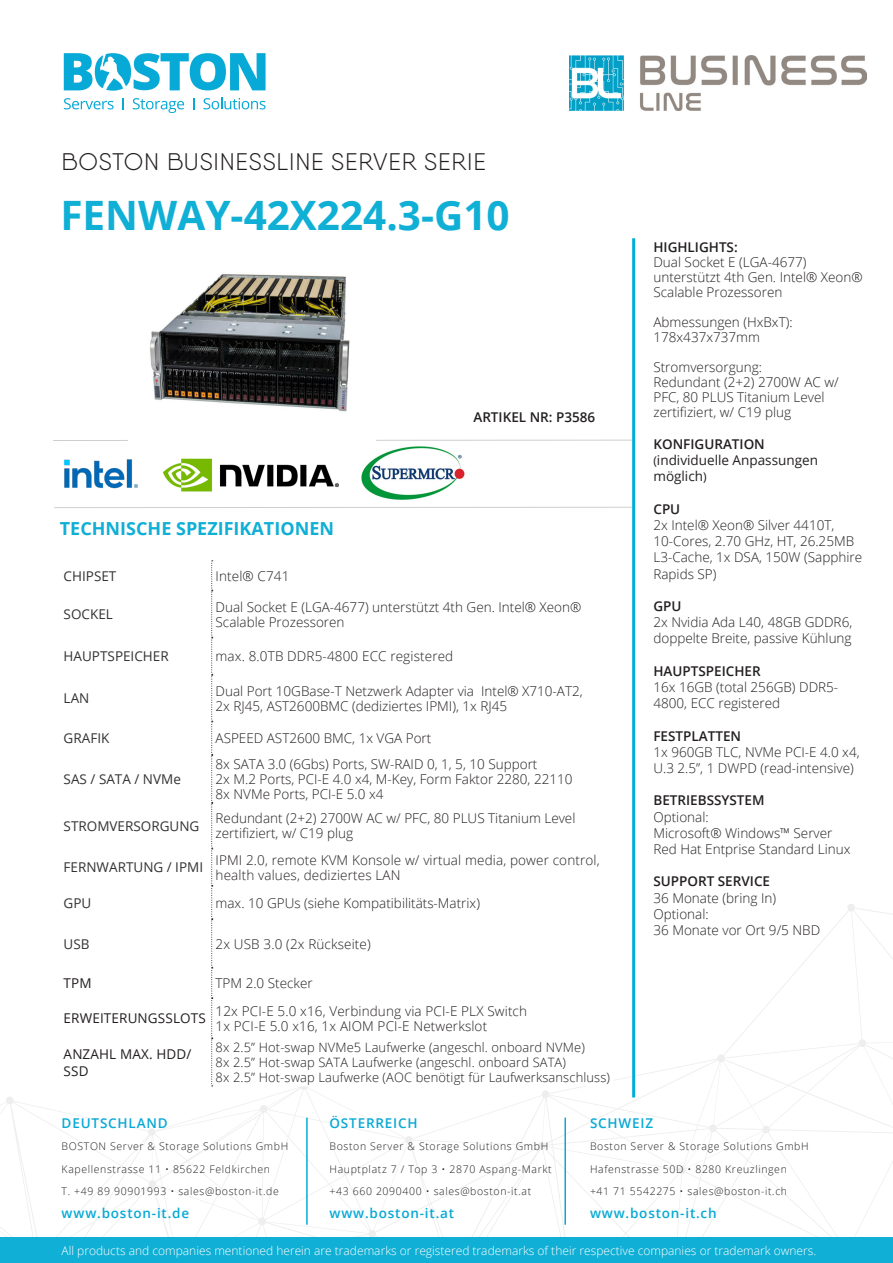
<style>
.page{position:relative;width:893px;height:1263px;background:#fff}
.page>*{position:absolute;margin:0;border:0;box-sizing:border-box;transform-origin:0 0}
.t1{font:700 40.5px "Open Sans";color:#10afd5}
.t2{font:300 24px "Qanelas";letter-spacing:.03em;color:#231f20}
.t3{font:700 18px "Open Sans";color:#10afd5}
.bulleted_list{font:300 13.5px/15px "Open Sans";color:#231f20}
.bulleted_list-2{font:13.5px "Open Sans";color:#323332}
.bulleted_list-3{font:13.5px/16.2px "Open Sans";letter-spacing:.01em;color:#231f20}
.bulleted_list-4{font:600 13.5px "Open Sans";color:#231f20}
.t4{font:600 13.5px "Open Sans";letter-spacing:.06em;color:#07a9d6}
.bulleted_list-5{font:300 12.9px/15px "Open Sans";letter-spacing:.01em;color:#231f20}
.t5{font:300 12px "Open Sans";color:#fff}
.t6{font:300 10.5px/22.5px "Open Sans";letter-spacing:.06em;color:#231f20}
.s1{font-weight:600}
.s2{font-size:12px}
</style>
<div class="page">
<svg style="left:0;top:904px;width:893px;height:333px"></svg>
<hr style="left:306px;top:1118px;width:2px;height:107px;background:#07a9d6">
<svg style="left:64px;top:98px;width:50px;height:11px"></svg>
<svg style="left:133px;top:98px;width:51px;height:15px"></svg>
<svg style="left:203px;top:98px;width:63px;height:11px"></svg>
<svg style="left:64px;top:53px;width:202px;height:38px"></svg>
<img style="left:570px;top:55px;width:296px;height:56px">
<hr style="left:564px;top:1118px;width:2px;height:107px;background:#07a9d6">
<div style="left:0;top:1237px;width:893px;height:26px;background:#10afd5"></div>
<hr style="left:632px;top:238px;width:3px;height:859px;background:#00add9">
<svg style="left:60px;top:590px;width:554px;height:496px"></svg>
<svg style="left:211px;top:560px;width:2px;height:526px"></svg>
<img style="left:64px;top:459px;width:74px;height:30px">
<img style="left:361px;top:446px;width:104px;height:53px">
<hr style="left:54px;top:507px;width:578px;height:1px;background:#231f20">
<hr style="left:53px;top:440px;width:579px;height:1px;background:#231f20">
<img style="left:129px;top:274px;width:246px;height:167px">
<img style="left:163px;top:458px;width:176px;height:34px">
<p class="t2" style="left:62px;top:147px;width:426px">BOSTON BUSINESSLINE SERVER SERIE</p>
<p class="t1" style="left:60px;top:186px;width:451px">FENWAY-42X224.3-G10</p>
<p class="t3" style="left:60px;top:516px;width:276px">TECHNISCHE SPEZIFIKATIONEN</p>
<p class="bulleted_list-4" style="left:473px;top:408px;width:123px">ARTIKEL NR: P3586</p>
<p class="bulleted_list-2" style="left:64px;top:566px;width:54px">CHIPSET</p>
<p class="bulleted_list" style="left:216px;top:568px;width:75px">Intel® C741</p>
<p class="bulleted_list-2" style="left:64px;top:605px;width:51px">SOCKEL</p>
<p class="bulleted_list" style="left:216px;top:599px;width:367px">Dual Socket E (LGA-4677) unterstützt 4th Gen. Intel® Xeon®<br>Scalable Prozessoren</p>
<p class="bulleted_list-2" style="left:64px;top:647px;width:107px">HAUPTSPEICHER</p>
<p class="bulleted_list" style="left:216px;top:649px;width:239px">max. 8.0TB DDR5-4800 ECC registered</p>
<p class="bulleted_list-2" style="left:64px;top:689px;width:27px">LAN</p>
<p class="bulleted_list" style="left:216px;top:683px;width:369px">Dual Port 10GBase-T Netzwerk Adapter via Intel® X710-AT2,<br>2x RJ45, AST2600BMC (dediziertes IPMI), 1x RJ45</p>
<p class="bulleted_list-2" style="left:64px;top:729px;width:47px">GRAFIK</p>
<p class="bulleted_list" style="left:216px;top:731px;width:217px">ASPEED AST2600 BMC, 1x VGA Port</p>
<p class="bulleted_list-2" style="left:64px;top:770px;width:119px">SAS / SATA / NVMe</p>
<p class="bulleted_list" style="left:216px;top:756px;width:358px">8x SATA 3.0 (6Gbs) Ports, SW-RAID 0, 1, 5, 10 Support<br>2x M.2 Ports, PCI-E 4.0 x4, M-Key, Form Faktor 2280, 22110</p>
<p class="bulleted_list" style="left:216px;top:786px;width:169px">8x NVMe Ports, PCI-E 5.0 x4</p>
<p class="bulleted_list-2" style="left:64px;top:817px;width:137px">STROMVERSORGUNG</p>
<p class="bulleted_list" style="left:216px;top:811px;width:361px">Redundant (2+2) 2700W AC w/ PFC, 80 PLUS Titanium Level zertifiziert, w/ C19 plug</p>
<p class="bulleted_list-2" style="left:64px;top:858px;width:141px">FERNWARTUNG / IPMI</p>
<p class="bulleted_list" style="left:216px;top:852px;width:385px">IPMI 2.0, remote KVM Konsole w/ virtual media, power control, health values, dediziertes LAN</p>
<p class="bulleted_list-2" style="left:64px;top:893px;width:29px">GPU</p>
<p class="bulleted_list" style="left:216px;top:895px;width:266px">max. 10 GPUs (siehe Kompatibilitäts-Matrix)</p>
<p class="bulleted_list-2" style="left:64px;top:934px;width:27px">USB</p>
<p class="bulleted_list" style="left:216px;top:936px;width:157px">2x USB 3.0 (2x Rückseite)</p>
<p class="bulleted_list-3" style="left:64px;top:975px;width:30px">TPM</p>
<p class="bulleted_list" style="left:216px;top:975px;width:99px">TPM 2.0 Stecker</p>
<p class="bulleted_list-3" style="left:64px;top:1010px;width:144px">ERWEITERUNGSSLOTS</p>
<p class="bulleted_list" style="left:216px;top:1003px;width:313px">12x PCI-E 5.0 x16, Verbindung via PCI-E PLX Switch</p>
<p class="bulleted_list" style="left:216px;top:1018px;width:273px">1x PCI-E 5.0 x16, 1x AIOM PCI-E Netwerkslot</p>
<p class="bulleted_list-3" style="left:64px;top:1046px;width:129px">ANZAHL MAX. HDD/<br>SSD</p>
<p class="bulleted_list-5" style="left:216px;top:1040px;width:371px">8x 2.5” Hot-swap NVMe5 Laufwerke (angeschl. onboard NVMe)<br>8x 2.5” Hot-swap SATA Laufwerke (angeschl. onboard SATA)</p>
<p class="bulleted_list-5" style="left:216px;top:1070px;width:396px">8x 2.5” Hot-swap Laufwerke (AOC benötigt für Laufwerksanschluss)</p>
<p class="bulleted_list-4" style="left:653px;top:237px;width:86px">HIGHLIGHTS:</p>
<p class="bulleted_list" style="left:653px;top:254px;width:211px">Dual Socket E (LGA-4677) unterstützt 4th Gen. Intel® Xeon®<br>Scalable Prozessoren</p>
<p class="bulleted_list" style="left:653px;top:314px;width:141px">Abmessungen (HxBxT):<br>178x437x737mm</p>
<p class="bulleted_list" style="left:653px;top:359px;width:187px">Stromversorgung:<br>Redundant (2+2) 2700W AC w/<br>PFC, 80 PLUS Titanium Level zertifiziert, w/ C19 plug</p>
<p class="bulleted_list-3" style="left:653px;top:436px;width:166px"><span class="s1">KONFIGURATION </span><span class="s2">(</span>individuelle Anpassungen möglich<span class="s2">)</span></p>
<p class="bulleted_list-4" style="left:653px;top:500px;width:28px">CPU</p>
<p class="bulleted_list" style="left:653px;top:517px;width:210px;line-height:16.2px">2x Intel® Xeon® Silver 4410T,<br>10-Cores, 2.70 GHz, HT, 26.25MB<br>L3-Cache, 1x DSA, 150W (Sapphire<br>Rapids SP)</p>
<p class="bulleted_list" style="left:653px;top:598px;width:200px;line-height:16.2px"><span class="s1">GPU<br></span>2x Nvidia Ada L40, 48GB GDDR6, doppelte Breite, passive Kühlung</p>
<p class="bulleted_list-4" style="left:653px;top:662px;width:109px">HAUPTSPEICHER</p>
<p class="bulleted_list" style="left:653px;top:679px;width:186px;line-height:16.2px">16x 16GB (total 256GB) DDR5-<br>4800, ECC registered</p>
<p class="bulleted_list-4" style="left:653px;top:726px;width:89px">FESTPLATTEN</p>
<p class="bulleted_list" style="left:653px;top:743px;width:208px;line-height:16.2px">1x 960GB TLC, NVMe PCI-E 4.0 x4,<br>U.3 2.5”, 1 DWPD (read-intensive)</p>
<p class="bulleted_list-4" style="left:653px;top:791px;width:113px">BETRIEBSSYSTEM</p>
<p class="bulleted_list" style="left:653px;top:808px;width:198px;line-height:16.2px">Optional:<br>Microsoft® Windows™ Server<br>Red Hat Entprise Standard Linux</p>
<p class="bulleted_list-4" style="left:653px;top:872px;width:118px">SUPPORT SERVICE</p>
<p class="bulleted_list" style="left:653px;top:890px;width:124px">36 Monate (bring In)</p>
<p class="bulleted_list" style="left:653px;top:905px;width:168px;line-height:16.2px">Optional:<br>36 Monate vor Ort 9/5 NBD</p>
<p class="t4" style="left:330px;top:1114px;width:90px">ÖSTERREICH</p>
<p class="t6" style="left:330px;top:1135px;width:220px">Boston Server &amp; Storage Solutions GmbH</p>
<p class="t6" style="left:330px;top:1157px;width:224px">Hauptplatz 7 / Top 3 • 2870 Aspang-Markt +43 660 2090400 • sales@boston-it.at</p>
<p class="t4" style="left:330px;top:1204px;width:126px">www.boston-it.at</p>
<p class="t4" style="left:590px;top:1114px;width:65px">SCHWEIZ</p>
<p class="t6" style="left:590px;top:1135px;width:220px">Boston Server &amp; Storage Solutions GmbH</p>
<p class="t6" style="left:590px;top:1157px;width:199px">Hafenstrasse 50D • 8280 Kreuzlingen +41 71 5542275 • sales@boston-it.ch</p>
<p class="t4" style="left:590px;top:1204px;width:128px">www.boston-it.ch</p>
<p class="t5" style="left:62px;top:1242px;width:756px">All products and companies mentioned herein are trademarks or registered trademarks of their respective companies or trademark owners.</p>
<p class="t4" style="left:62px;top:1114px;width:108px">DEUTSCHLAND</p>
<p class="t6" style="left:62px;top:1135px;width:228px">BOSTON Server &amp; Storage Solutions GmbH</p>
<p class="t6" style="left:62px;top:1157px;width:210px">Kapellenstrasse 11 • 85622 Feldkirchen</p>
<p class="t6" style="left:62px;top:1180px;width:219px">T. +49 89 90901993 • sales@boston-it.de</p>
<p class="t4" style="left:62px;top:1204px;width:129px">www.boston-it.de</p>
</div>
